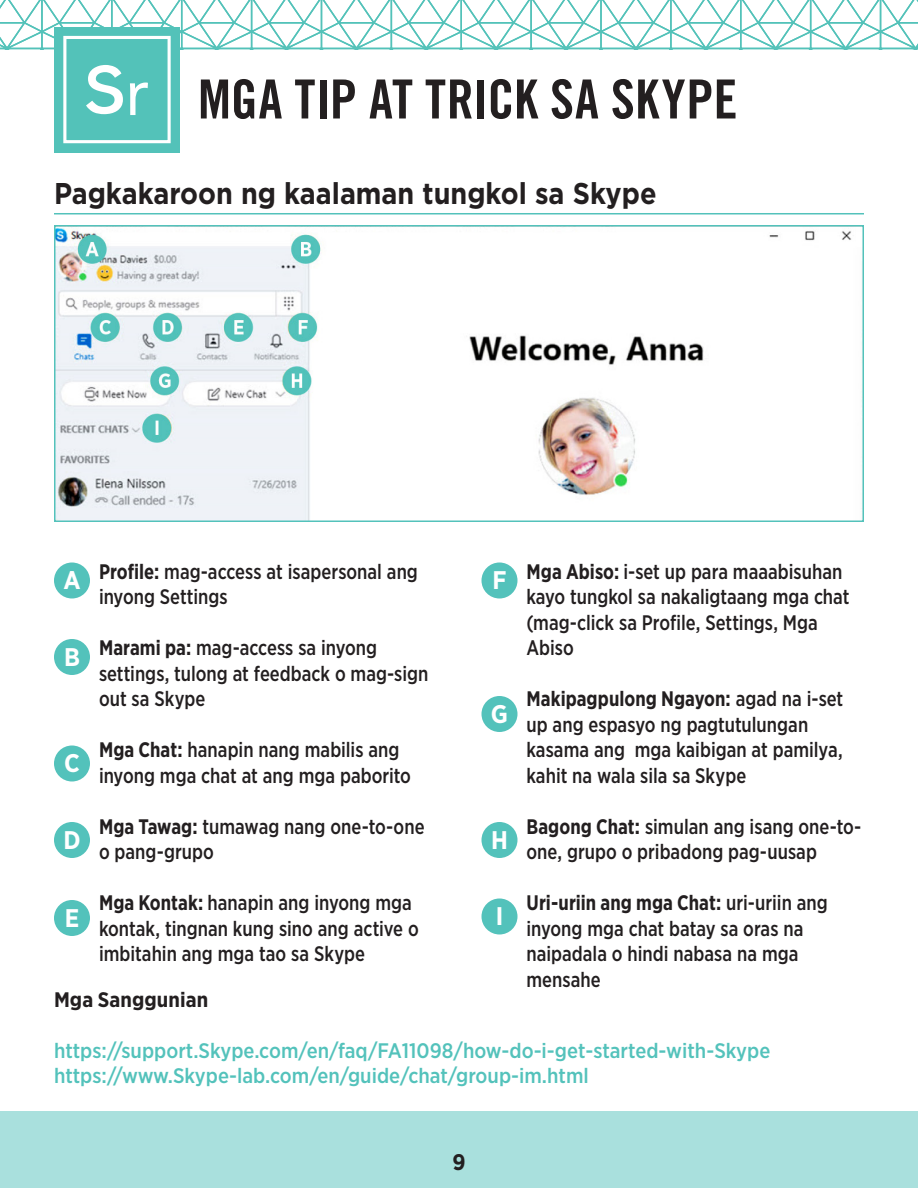
<style>
.page{position:relative;width:918px;height:1188px;background:#fff}
.page>*{position:absolute;margin:0;border:0;box-sizing:border-box;transform-origin:0 0}
.t1{font:54px "Trade Gothic LT Std Bd Cn 20";letter-spacing:.005em;color:#231f20}
.Sub-Head{font:700 30px "Gotham";color:#231f20;scale:.9 1}
.t2{font:700 25.5px "Gotham Narrow";color:#fff}
.t3{font:700 22.5px "Gotham Narrow";color:#231f20}
.t4{font:500 21px/25.5px "Gotham Narrow";color:#231f20;scale:.9 1}
.t5{font:500 21px/25.5px "Gotham Narrow";color:#53c2bb}
.t6{font:700 21px "Gotham Narrow";letter-spacing:.005em;color:#231f20}
.s1{font-weight:700}
</style>
<div class="page">
<svg style="left:0;top:0;width:918px;height:50px"></svg>
<div style="left:0;top:1112px;width:918px;height:76px;background:#a9e0dd"></div>
<div style="left:54px;top:27px;width:126px;height:126px;background:#53c2b9"></div>
<svg style="left:86px;top:65px;width:37px;height:49px"></svg>
<svg style="left:130px;top:83px;width:18px;height:32px"></svg>
<div style="left:63px;top:36px;width:108px;height:107px;border:3px solid #fff"></div>
<hr style="left:54px;top:213px;width:810px;height:1px;background:#53c2bb">
<img style="left:57px;top:228px;width:795px;height:291px">
<div style="left:54px;top:225px;width:810px;height:297px;border:2px solid #53c2bb"></div>
<div style="left:54px;top:562px;width:36px;height:36px;background:#53c2bb;border-radius:50%"></div>
<div style="left:482px;top:562px;width:36px;height:36px;background:#53c2bb;border-radius:50%"></div>
<div style="left:54px;top:639px;width:36px;height:36px;background:#53c2bb;border-radius:50%"></div>
<div style="left:482px;top:696px;width:36px;height:36px;background:#53c2bb;border-radius:50%"></div>
<div style="left:54px;top:746px;width:36px;height:36px;background:#53c2bb;border-radius:50%"></div>
<div style="left:482px;top:822px;width:36px;height:36px;background:#53c2bb;border-radius:50%"></div>
<div style="left:482px;top:898px;width:36px;height:36px;background:#53c2bb;border-radius:50%"></div>
<div style="left:54px;top:822px;width:36px;height:36px;background:#53c2bb;border-radius:50%"></div>
<div style="left:54px;top:900px;width:36px;height:36px;background:#53c2bb;border-radius:50%"></div>
<p class="t1" style="left:198px;top:66px;width:541px">MGA TIP AT TRICK SA SKYPE</p>
<p class="Sub-Head" style="left:54px;top:173px;width:671px">Pagkakaroon ng kaalaman tungkol sa Skype</p>
<p class="t4" style="left:99px;top:559px;width:356px"><span class="s1">Profile:</span> mag-access at isapersonal ang inyong Settings</p>
<p class="t4" style="left:99px;top:635px;width:368px"><span class="s1">Marami pa:</span> mag-access sa inyong settings, tulong at feedback o mag-sign out sa Skype</p>
<p class="t4" style="left:99px;top:737px;width:348px"><span class="s1">Mga Chat:</span> hanapin nang mabilis ang inyong mga chat at ang mga paborito</p>
<p class="t4" style="left:99px;top:814px;width:363px"><span class="s1">Mga Tawag:</span> tumawag nang one-to-one o pang-grupo</p>
<p class="t4" style="left:99px;top:890px;width:357px"><span class="s1">Mga Kontak:</span> hanapin ang inyong mga kontak, tingnan kung sino ang active o imbitahin ang mga tao sa Skype</p>
<p class="t2" style="left:63px;top:564px;width:19px">A</p>
<p class="t2" style="left:492px;top:564px;width:16px">F</p>
<p class="t2" style="left:64px;top:640px;width:17px">B</p>
<p class="t2" style="left:491px;top:697px;width:19px">G</p>
<p class="t2" style="left:64px;top:747px;width:17px">C</p>
<p class="t2" style="left:63px;top:823px;width:19px">D</p>
<p class="t2" style="left:491px;top:823px;width:18px">H</p>
<p class="t2" style="left:496px;top:900px;width:9px">I</p>
<p class="t2" style="left:65px;top:901px;width:16px">E</p>
<p class="t4" style="left:526px;top:559px;width:361px"><span class="s1">Mga Abiso:</span> i-set up para maaabisuhan kayo tungkol sa nakaligtaang mga chat (mag-click sa Profile, Settings, Mga<br>Abiso</p>
<p class="t4" style="left:526px;top:686px;width:354px"><span class="s1">Makipagpulong Ngayon:</span> agad na i-set up ang espasyo ng pagtutulungan kasama ang mga kaibigan at pamilya, kahit na wala sila sa Skype</p>
<p class="t4" style="left:526px;top:814px;width:374px"><span class="s1">Bagong Chat:</span> simulan ang isang one-to&shy;one, grupo o pribadong pag-uusap</p>
<p class="t4" style="left:526px;top:890px;width:336px"><span class="s1">Uri-uriin ang mga Chat:</span> uri-uriin ang inyong mga chat batay sa oras na naipadala o hindi nabasa na mga mensahe</p>
<p class="t6" style="left:54px;top:986px;width:156px">Mga Sanggunian</p>
<p class="t5" style="left:54px;top:1037px;width:718px">https://support.Skype.com/en/faq/FA11098/how-do-i-get-started-with-Skype https://www.Skype-lab.com/en/guide/chat/group-im.html</p>
<p class="t3" style="left:452px;top:1148px;width:15px">9</p>
</div>
